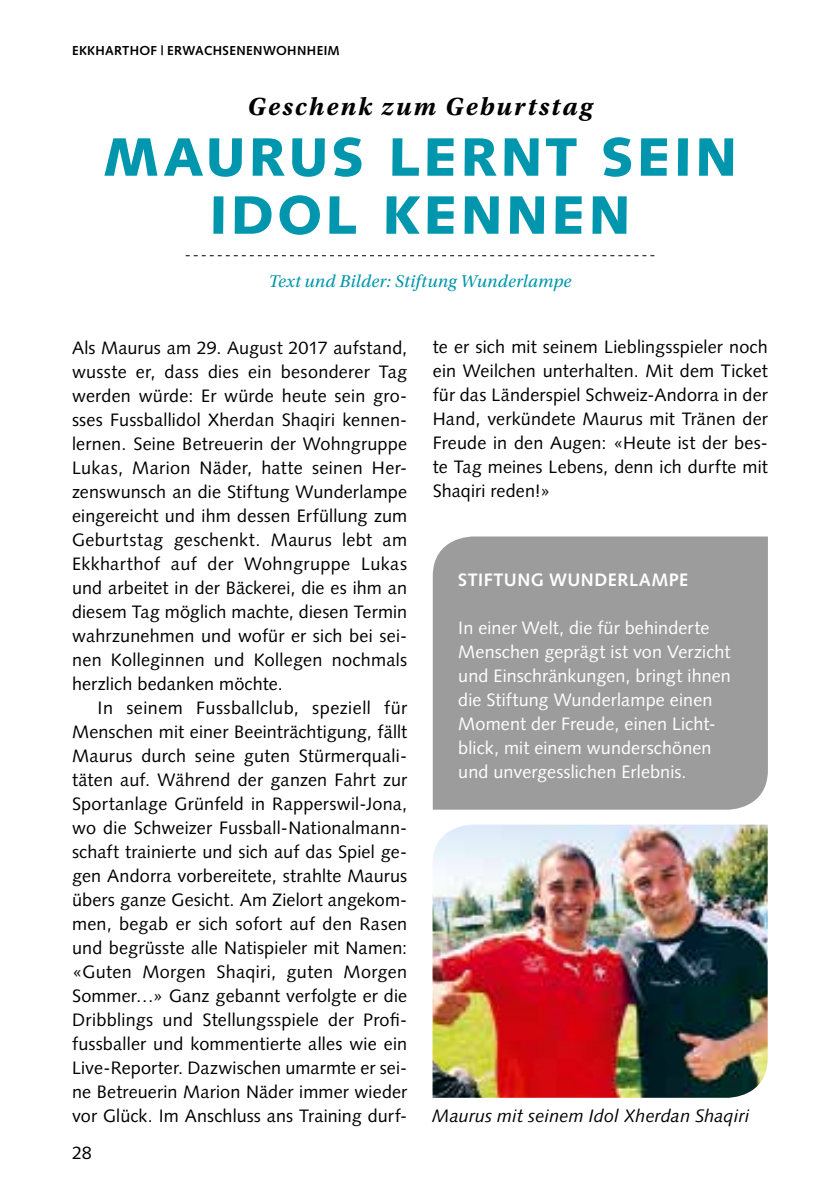
<style>
.page{position:relative;width:840px;height:1191px;background:#fff}
.page>*{position:absolute;margin:0;border:0;box-sizing:border-box;transform-origin:0 0}
.t1{font:900 54px/58px "Syntax LT Std";letter-spacing:.06em;color:#0096ad;text-align:center}
.t2{font:italic 700 26px "Utopia Std";letter-spacing:.085em;color:#000}
.t3{font:18px/24px "Syntax LT Std";letter-spacing:.005em;color:#000;text-align:justify}
.t4{font:18px/24px "Syntax LT Std";letter-spacing:.005em;color:#fff}
.t5{font:italic 18px "Utopia Std";letter-spacing:.015em;color:#0096ad}
.t6{font:italic 18px "Syntax LT Std";letter-spacing:.005em;color:#000}
.t7{font:700 18px "Syntax LT Std";letter-spacing:.025em;color:#fff}
.t8{font:700 13px "Syntax LT Std";letter-spacing:.025em;color:#000}
</style>
<div class="page">
<svg style="left:185px;top:255px;width:469px;height:1px"></svg>
<img style="left:432px;top:824px;width:335px;height:273px">
<div style="left:432px;top:536px;width:335px;height:273px;background:#9c9c9d"></div>
<p class="t8" style="left:72px;top:43px;width:269px">EKKHARTHOF | ERWACHSENENWOHNHEIM</p>
<h2 class="t2" style="left:247px;top:92px;width:346px">Geschenk zum Geburtstag</h2>
<h1 class="t1" style="left:103px;top:128px;width:635px">MAURUS LERNT SEIN<br>IDOL KENNEN</h1>
<p class="t5" style="left:268px;top:272px;width:304px">Text und Bilder: Stiftung Wunderlampe</p>
<p class="t3" style="left:72px;top:335px;width:336px">Als Maurus am 29. August 2017 aufstand, wusste er, dass dies ein besonderer Tag werden würde: Er würde heute sein gro&shy;sses Fussballidol Xherdan Shaqiri kennen&shy;lernen. Seine Betreuerin der Wohngruppe Lukas, Marion Näder, hatte seinen Her&shy;zenswunsch an die Stiftung Wunderlampe eingereicht und ihm dessen Erfüllung zum Geburtstag geschenkt. Maurus lebt am Ekkharthof auf der Wohngruppe Lukas und arbeitet in der Bäckerei, die es ihm an diesem Tag möglich machte, diesen Termin wahrzunehmen und wofür er sich bei sei&shy;nen Kolleginnen und Kollegen nochmals herzlich bedanken möchte.</p>
<p class="t3" style="left:72px;top:695px;width:336px;text-indent:26px">In seinem Fussballclub, speziell für Menschen mit einer Beeinträchtigung, fällt Maurus durch seine guten Stürmerquali&shy;täten auf. Während der ganzen Fahrt zur Sportanlage Grünfeld in Rapperswil-Jona, wo die Schweizer Fussball-Nationalmann&shy;schaft trainierte und sich auf das Spiel ge&shy;gen Andorra vorbereitete, strahlte Maurus übers ganze Gesicht. Am Zielort angekom&shy;men, begab er sich sofort auf den Rasen und begrüsste alle Natispieler mit Namen: «Guten Morgen Shaqiri, guten Morgen Sommer…» Ganz gebannt verfolgte er die Dribblings und Stellungsspiele der Profi&shy;fussballer und kommentierte alles wie ein Live-Reporter. Dazwischen umarmte er sei&shy;ne Betreuerin Marion Näder immer wieder vor Glück. Im Anschluss ans Training durf-</p>
<p class="t3" style="left:72px;top:1140px;width:21px">28</p>
<p class="t3" style="left:432px;top:335px;width:336px">te er sich mit seinem Lieblingsspieler noch ein Weilchen unterhalten. Mit dem Ticket für das Länderspiel Schweiz-Andorra in der Hand, verkündete Maurus mit Tränen der Freude in den Augen: «Heute ist der bes&shy;te Tag meines Lebens, denn ich durfte mit Shaqiri reden!»</p>
<p class="t7" style="left:458px;top:569px;width:231px">STIFTUNG WUNDERLAMPE</p>
<p class="t4" style="left:458px;top:616px;width:274px">In einer Welt, die für behinderte<br>Menschen geprägt ist von Verzicht und Einschränkungen, bringt ihnen die Stiftung Wunderlampe einen<br>Moment der Freude, einen Licht&shy;blick, mit einem wunderschönen und unvergesslichen Erlebnis.</p>
<p class="t6" style="left:432px;top:1105px;width:319px">Maurus mit seinem Idol Xherdan Shaqiri</p>
</div>
